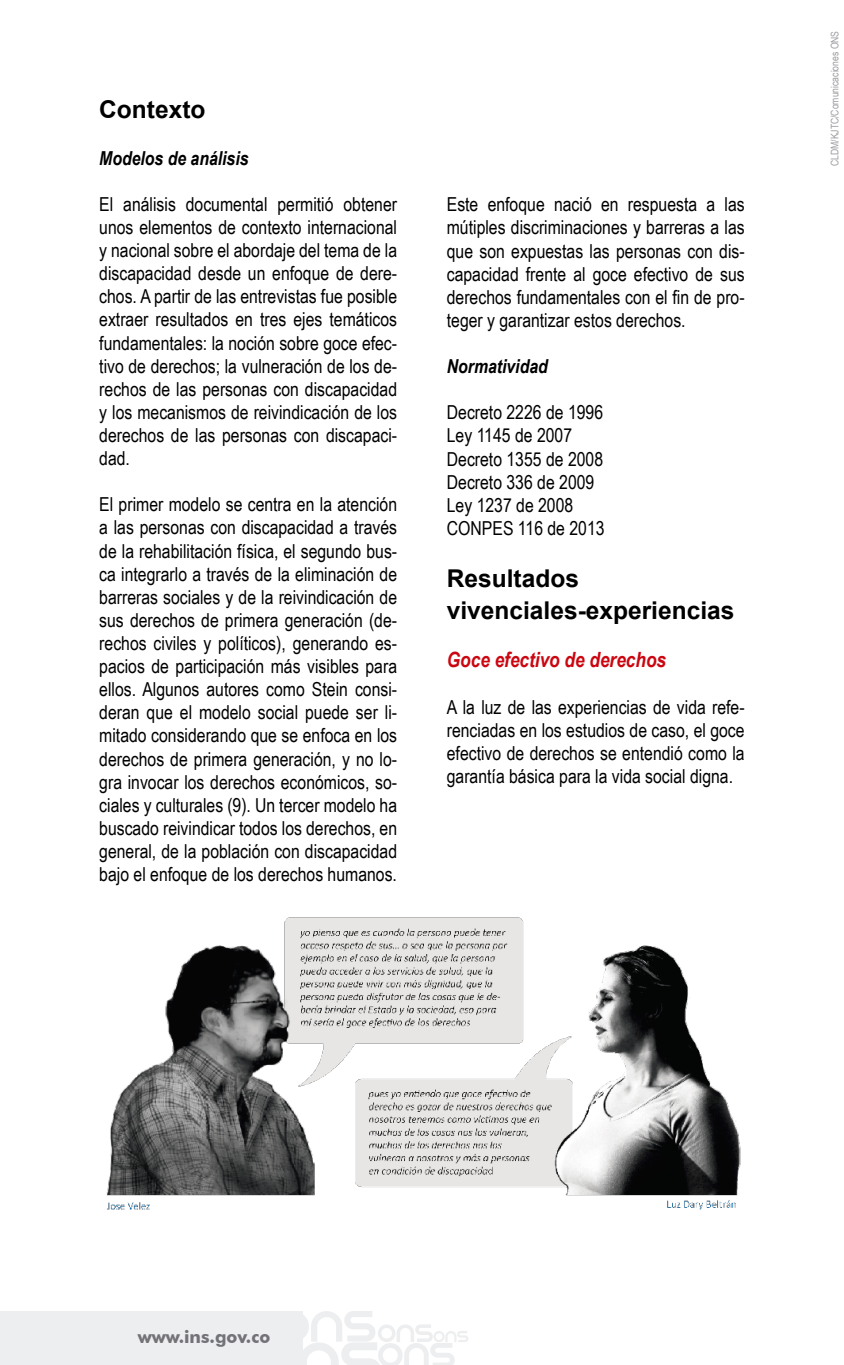
<style>
.page{position:relative;width:844px;height:1365px;background:#fff}
.page>*{position:absolute;margin:0;border:0;box-sizing:border-box;transform-origin:0 0}
.t1{font:700 24.5px/31.5px "Arial";color:#000}
.t2{font:italic 700 21px "Arial Narrow";color:#cb0610}
.t3{font:19.25px/23.1px "Arial Narrow";color:#000;text-align:justify}
.t4{font:italic 700 19.25px "Arial Narrow";color:#000}
.t5{font:700 17.5px "Futura BT";color:#727277}
.t6{font:10.5px "Arial Narrow";color:#9c9ba0}
</style>
<div class="page">
<div style="left:0;top:1310px;width:303px;height:54px;background:#edeef0"></div>
<svg style="left:256px;top:1310px;width:212px;height:54px"></svg>
<img style="left:106px;top:917px;width:635px;height:293px">
<p class="t1" style="left:99px;top:95px;width:108px">Contexto</p>
<p class="t4" style="left:99px;top:143px;width:151px">Modelos de análisis</p>
<p class="t3" style="left:99px;top:192px;width:299px">El análisis documental permitió obtener unos elementos de contexto internacional y nacional sobre el abordaje del tema de la discapacidad desde un enfoque de dere&shy;chos. A partir de las entrevistas fue posible extraer resultados en tres ejes temáticos fundamentales: la noción sobre goce efec&shy;tivo de derechos; la vulneración de los de&shy;rechos de las personas con discapacidad y los mecanismos de reivindicación de los derechos de las personas con discapaci&shy;dad.</p>
<p class="t3" style="left:99px;top:492px;width:299px">El primer modelo se centra en la atención a las personas con discapacidad a través de la rehabilitación física, el segundo bus&shy;ca integrarlo a través de la eliminación de barreras sociales y de la reivindicación de sus derechos de primera generación (de&shy;rechos civiles y políticos), generando es&shy;pacios de participación más visibles para ellos. Algunos autores como Stein consi&shy;deran que el modelo social puede ser li&shy;mitado considerando que se enfoca en los derechos de primera generación, y no lo&shy;gra invocar los derechos económicos, so&shy;ciales y culturales (9). Un tercer modelo ha buscado reivindicar todos los derechos, en general, de la población con discapacidad bajo el enfoque de los derechos humanos.</p>
<p class="t3" style="left:446px;top:192px;width:299px">Este enfoque nació en respuesta a las mútiples discriminaciones y barreras a las que son expuestas las personas con dis&shy;capacidad frente al goce efectivo de sus derechos fundamentales con el fin de pro&shy;teger y garantizar estos derechos.</p>
<p class="t4" style="left:446px;top:352px;width:102px">Normatividad</p>
<p class="t3" style="left:446px;top:400px;width:159px;text-align:left">Decreto 2226 de 1996<br>Ley 1145 de 2007<br>Decreto 1355 de 2008<br>Decreto 336 de 2009<br>Ley 1237 de 2008<br>CONPES 116 de 2013</p>
<p class="t1" style="left:446px;top:563px;width:289px">Resultados vivenciales-experiencias</p>
<p class="t2" style="left:446px;top:644px;width:221px">Goce efectivo de derechos</p>
<p class="t3" style="left:446px;top:694px;width:299px">A la luz de las experiencias de vida refe&shy;renciadas en los estudios de caso, el goce efectivo de derechos se entendió como la garantía básica para la vida social digna.</p>
<p class="t6" style="left:826px;top:166px;width:137px;rotate:-90deg">CLDM/KJTC/Comunicaciones ONS</p>
<p class="t5" style="left:138px;top:1325px;width:134px">www.ins.gov.co</p>
</div>
